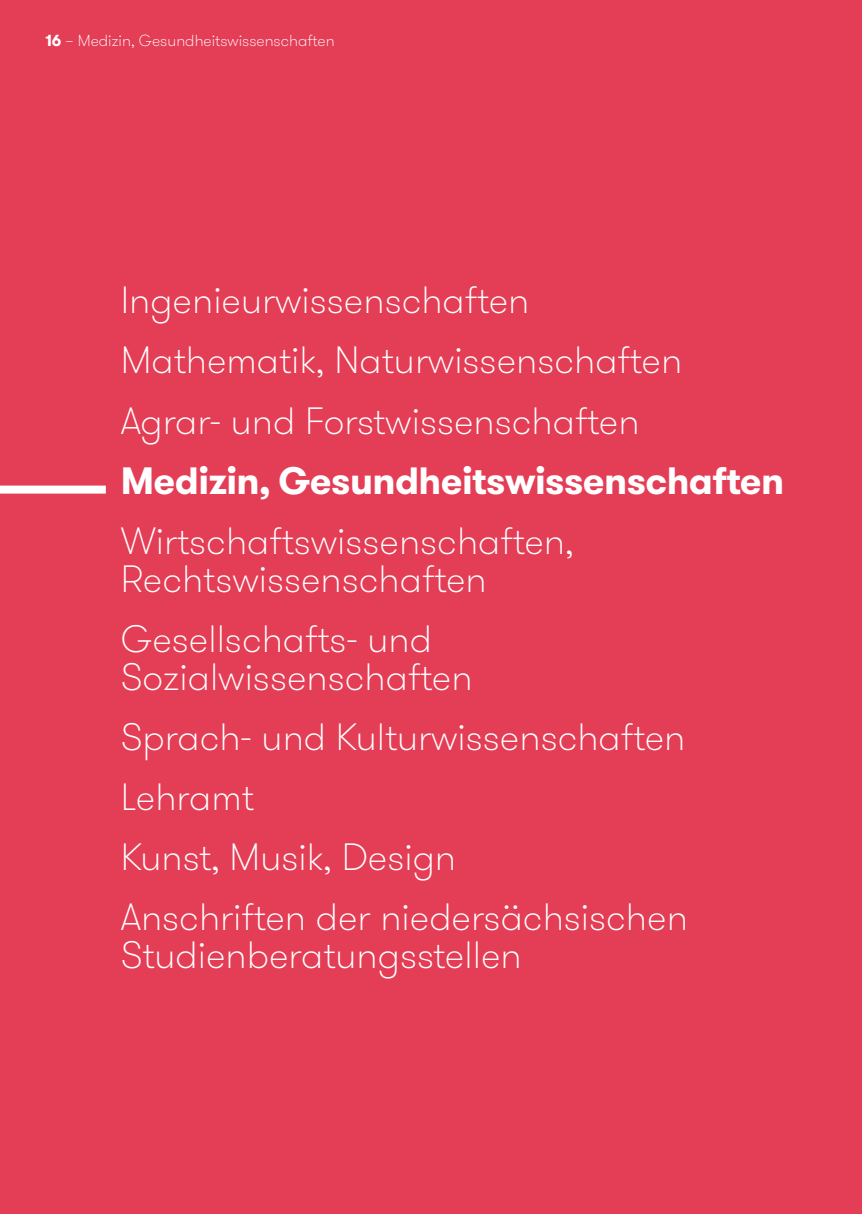
<style>
.page{position:relative;width:862px;height:1214px;background:#fff}
.page>*{position:absolute;margin:0;border:0;box-sizing:border-box;transform-origin:0 0}
.t1{font:100 38px/60px "GT Walsheim";color:#fff}
.t2{font:700 38px "GT Walsheim";letter-spacing:-.015em;color:#fff}
.t3{font:100 16px "GT Walsheim";color:#fff}
.s1{font-weight:700}
</style>
<div class="page">
<div style="left:0;top:0;width:862px;height:1213px;background:#e43d56"></div>
<div style="left:0;top:485px;width:106px;height:8px;background:#fff"></div>
<p class="t3" style="left:45px;top:30px;width:291px"><span class="s1">16</span> – Medizin, Gesundheitswissenschaften</p>
<p class="t3" style="left:78px;top:30px;width:170px">Stu e berat gsstellen</p>
<p class="t1" style="left:121px;top:271px;width:563px">Ingenieurwissenschaften<br>Mathematik, Naturwissenschaften<br>Agrar- und Forstwissenschaften</p>
<p class="t2" style="left:121px;top:455px;width:665px">Medizin, Gesundheitswissenschaften</p>
<p class="t1" style="left:121px;top:522px;width:454px;line-height:38px">Wirtschaftswissenschaften,<br>Rechtswissenschaften</p>
<p class="t1" style="left:121px;top:620px;width:353px;line-height:38px">Gesellschafts- und<br>Sozialwissenschaften</p>
<p class="t1" style="left:121px;top:707px;width:568px">Sprach- und Kulturwissenschaften<br>Lehramt<br>Kunst, Musik, Design<br>Anschriften der niedersächsischen</p>
<p class="t1" style="left:121px;top:925px;width:402px">Studienberatungsstellen</p>
</div>
